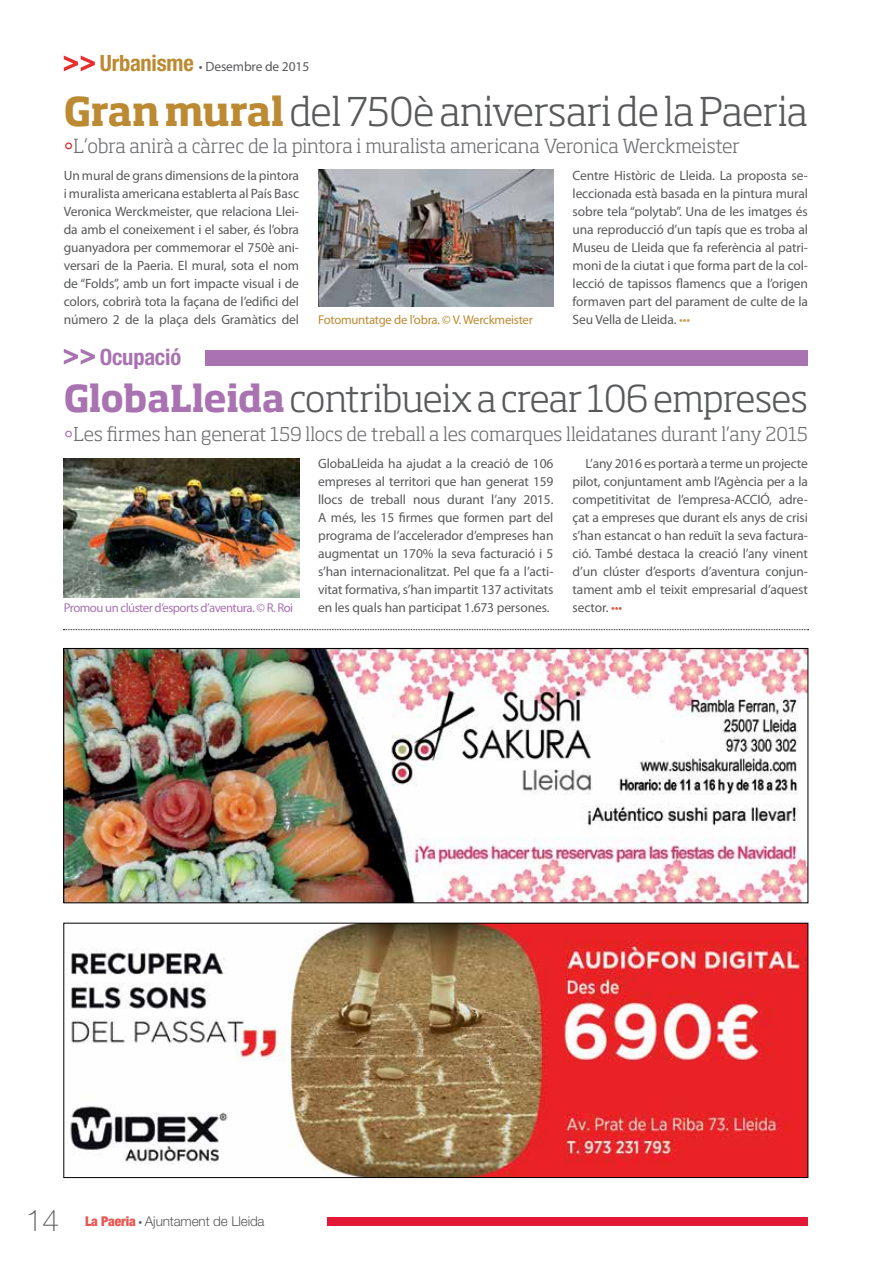
<style>
.page{position:relative;width:893px;height:1263px;background:#fff}
.page>*{position:absolute;margin:0;border:0;box-sizing:border-box;transform-origin:0 0}
.t1{font:300 39.15px "Soho Std";letter-spacing:-.01em;color:#58595b}
.t2{font:300 36.6px "Soho Std";letter-spacing:-.015em;color:#58595b}
.t3{font:100 30px "Helvetica Neue LT Std";color:#58595b}
.t4{font:700 condensed 22.5px "Helvetica Neue LT Std";letter-spacing:-.01em;color:#a973b1}
.t5{font:300 19.2px "Soho Std";letter-spacing:-.005em;color:#6d6e71}
.t6{font:300 18.9px "Soho Std";letter-spacing:-.005em;color:#6d6e71}
.t7{font:13.5px/18px "Myriad Pro";letter-spacing:-.01em;color:#58595b;text-align:justify}
.t8{font:300 13.5px "Helvetica Neue LT Std";letter-spacing:-.01em;color:#58595b}
.t9{font:12.75px "Myriad Pro";letter-spacing:-.04em;color:#a973b1}
.t10{font:12.75px "Myriad Pro";letter-spacing:-.02em;color:#bb8a32}
.s1{font-family:"Helvetica Neue LT Std";font-weight:700;font-stretch:condensed;font-size:22.5px;color:#bb8a32}
.s2{font-weight:700;color:#bb8a32}
.s3{color:#d82326}
.s4{color:#c79c52}
.s5{font-weight:700;color:#a973b1}
.s6{color:#a973b1}
.s7{color:#de5940}
.s8{font-weight:900;font-stretch:condensed;color:#e85752}
.s9{font-family:"Myriad Pro";font-weight:400}
</style>
<div class="page">
<div style="left:327px;top:1217px;width:481px;height:9px;background:#e31837"></div>
<svg style="left:64px;top:56px;width:31px;height:15px"></svg>
<img style="left:70px;top:925px;width:736px;height:251px">
<div style="left:63px;top:923px;width:745px;height:255px;border:1px solid #000"></div>
<img style="left:65px;top:650px;width:741px;height:251px">
<div style="left:63px;top:648px;width:745px;height:255px;border:1px solid #000"></div>
<svg style="left:63px;top:629px;width:745px;height:1px"></svg>
<img style="left:318px;top:169px;width:235px;height:137px">
<img style="left:64px;top:458px;width:235px;height:139px">
<div style="left:205px;top:350px;width:603px;height:16px;background:#a973b1"></div>
<svg style="left:64px;top:349px;width:31px;height:15px"></svg>
<p class="t7" style="left:100px;top:58px;width:211px"><span class="s1">Urbanisme</span> • Desembre de 2015</p>
<h1 class="t1" style="left:64px;top:87px;width:746px"><span class="s2">Gran mural</span> del 750è aniversari de la Paeria</h1>
<h3 class="t5" style="left:64px;top:134px;width:678px"><span class="s3">•</span>L’obra anirà a càrrec de la pintora i muralista americana Veronica Werckmeister</h3>
<p class="t7" style="left:64px;top:166px;width:237px">Un mural de grans dimensions de la pintora i muralista americana establerta al País Basc Veronica Werckmeister, que relaciona Llei&shy;da amb el coneixement i el saber, és l’obra guanyadora per commemorar el 750è ani&shy;versari de la Paeria. El mural, sota el nom de “Folds”, amb un fort impacte visual i de colors, cobrirà tota la façana de l’edifici del número 2 de la plaça dels Gramàtics del</p>
<h3 class="t4" style="left:100px;top:343px;width:83px">Ocupació</h3>
<p class="t10" style="left:318px;top:312px;width:216px">Fotomuntatge de l’obra. © V. Werckmeister</p>
<p class="t7" style="left:573px;top:166px;width:237px">Centre Històric de Lleida. La proposta se&shy;leccionada està basada en la pintura mural sobre tela “polytab”. Una de les imatges és una reproducció d’un tapís que es troba al Museu de Lleida que fa referència al patri&shy;moni de la ciutat i que forma part de la col· lecció de tapissos flamencs que a l’origen formaven part del parament de culte de la Seu Vella de Lleida. <span class="s4">•••</span></p>
<h2 class="t2" style="left:64px;top:375px;width:746px"><span class="s5">GlobaLleida</span> contribueix a crear 106 empreses</h2>
<h3 class="t6" style="left:64px;top:422px;width:746px"><span class="s6">•</span>Les firmes han generat 159 llocs de treball a les comarques lleidatanes durant l’any 2015</h3>
<p class="t9" style="left:64px;top:600px;width:231px">Promou un clúster d’esports d’aventura. © R. Roi</p>
<p class="t7" style="left:318px;top:454px;width:237px">GlobaLleida ha ajudat a la creació de 106 empreses al territori que han generat 159 llocs de treball nous durant l’any 2015.<br>A més, les 15 firmes que formen part del programa de l’accelerador d’empreses han augmentat un 170% la seva facturació i 5 s’han internacionalitzat. Pel que fa a l’acti&shy;vitat formativa, s’han impartit 137 activitats en les quals han participat 1.673 persones.</p>
<p class="t7" style="left:573px;top:454px;width:237px;text-indent:13px">L’any 2016 es portarà a terme un projecte pilot, conjuntament amb l’Agència per a la competitivitat de l’empresa-ACCIÓ, adre&shy;çat a empreses que durant els anys de crisi s’han estancat o han reduït la seva factura&shy;ció. També destaca la creació l’any vinent d’un clúster d’esports d’aventura conjun&shy;tament amb el teixit empresarial d’aquest sector. <span class="s7">•••</span></p>
<h3 class="t3" style="left:26px;top:1203px;width:35px">14</h3>
<p class="t8" style="left:85px;top:1212px;width:181px"><span class="s8">La Paeria</span> <span class="s9">•</span> Ajuntament de Lleida</p>
</div>
